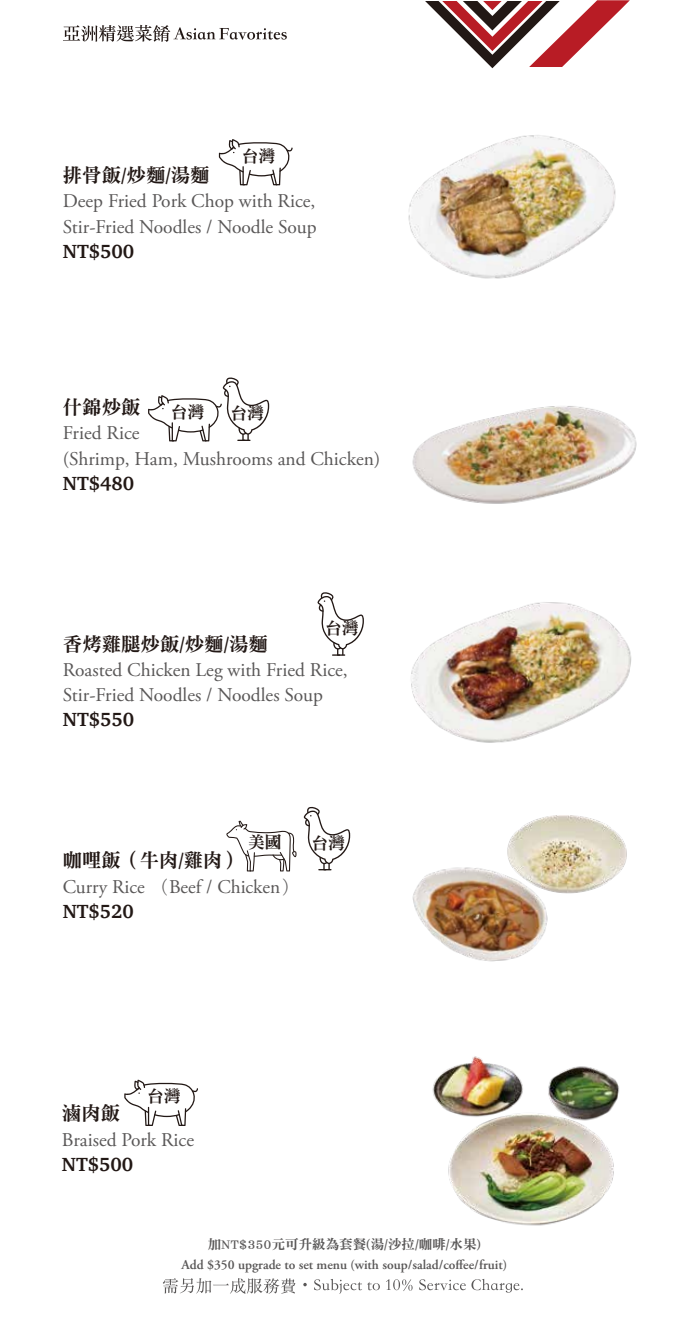
<style>
.page{position:relative;width:698px;height:1327px;background:#fff}
.page>*{position:absolute;margin:0;border:0;box-sizing:border-box;transform-origin:0 0}
.t1{font:700 19.5px "Charter";color:#221815}
.t2{font:19.35px/25.2px "Adobe Garamond Pro";color:#595757}
.t3{font:19.35px "DF Ming Std W9";color:#221815}
.t4{font:16.8px "DF Ming Std W9";color:#221815}
.t5{font:600 13.5px "Adobe Garamond Pro";color:#595757}
.t6{font:13.5px "DF Ming Std W9";color:#595757}
.s1{font-family:"ST Songti TC Regular"}
</style>
<div class="page">
<img style="left:412px;top:406px;width:225px;height:98px">
<svg style="left:148px;top:377px;width:121px;height:64px"></svg>
<img style="left:411px;top:602px;width:221px;height:141px">
<svg style="left:317px;top:592px;width:47px;height:64px"></svg>
<img style="left:412px;top:867px;width:136px;height:95px">
<img style="left:506px;top:815px;width:121px;height:79px">
<svg style="left:226px;top:820px;width:70px;height:51px"></svg>
<svg style="left:303px;top:806px;width:47px;height:64px"></svg>
<img style="left:408px;top:135px;width:208px;height:144px">
<svg style="left:219px;top:139px;width:73px;height:46px"></svg>
<svg style="left:425px;top:0;width:204px;height:68px"></svg>
<svg style="left:63px;top:25px;width:224px;height:17px"></svg>
<svg style="left:124px;top:1079px;width:74px;height:47px"></svg>
<img style="left:432px;top:1056px;width:187px;height:170px">
<svg style="left:163px;top:1278px;width:132px;height:15px"></svg>
<svg style="left:314px;top:1279px;width:66px;height:15px"></svg>
<svg style="left:386px;top:1279px;width:26px;height:12px"></svg>
<svg style="left:419px;top:1279px;width:46px;height:11px"></svg>
<svg style="left:471px;top:1279px;width:51px;height:13px"></svg>
<p class="t4" style="left:242px;top:146px;width:35px">台灣</p>
<p class="t3" style="left:63px;top:165px;width:148px">排骨飯/炒麵/湯麵</p>
<p class="t2" style="left:63px;top:189px;width:255px">Deep Fried Pork Chop with Rice,<br>Stir-Fried Noodles / Noodle Soup</p>
<p class="t1" style="left:63px;top:239px;width:73px">NT$500</p>
<p class="t3" style="left:63px;top:397px;width:79px">什錦炒飯</p>
<p class="t2" style="left:63px;top:421px;width:319px">Fried Rice<br>(Shrimp, Ham, Mushrooms and Chicken)</p>
<p class="t1" style="left:63px;top:471px;width:73px">NT$480</p>
<p class="t4" style="left:171px;top:403px;width:35px">台灣</p>
<p class="t4" style="left:230px;top:404px;width:35px">台灣</p>
<p class="t4" style="left:325px;top:619px;width:35px">台灣</p>
<p class="t3" style="left:63px;top:633px;width:206px">香烤雞腿炒飯/炒麵/湯麵</p>
<p class="t2" style="left:63px;top:658px;width:286px">Roasted Chicken Leg with Fried Rice,<br>Stir-Fried Noodles / Noodles Soup</p>
<p class="t1" style="left:63px;top:707px;width:73px">NT$550</p>
<p class="t4" style="left:248px;top:832px;width:35px">美國</p>
<p class="t4" style="left:311px;top:833px;width:35px">台灣</p>
<p class="t3" style="left:63px;top:850px;width:180px">咖哩飯（牛肉/雞肉）</p>
<p class="t2" style="left:63px;top:874px;width:238px">Curry Rice <span class="s1">（</span>Beef / Chicken<span class="s1">）</span></p>
<p class="t1" style="left:63px;top:899px;width:72px">NT$520</p>
<p class="t4" style="left:147px;top:1087px;width:35px">台灣</p>
<p class="t3" style="left:62px;top:1103px;width:60px">滷肉飯</p>
<p class="t2" style="left:62px;top:1127px;width:134px">Braised Pork Rice</p>
<p class="t1" style="left:62px;top:1152px;width:73px">NT$500</p>
<p class="t6" style="left:208px;top:1237px;width:275px">加NT$350元可升級為套餐(湯/沙拉/咖啡/水果)</p>
<p class="t5" style="left:181px;top:1256px;width:327px">Add $350 upgrade to set menu (with soup/salad/coffee/fruit)</p>
</div>
